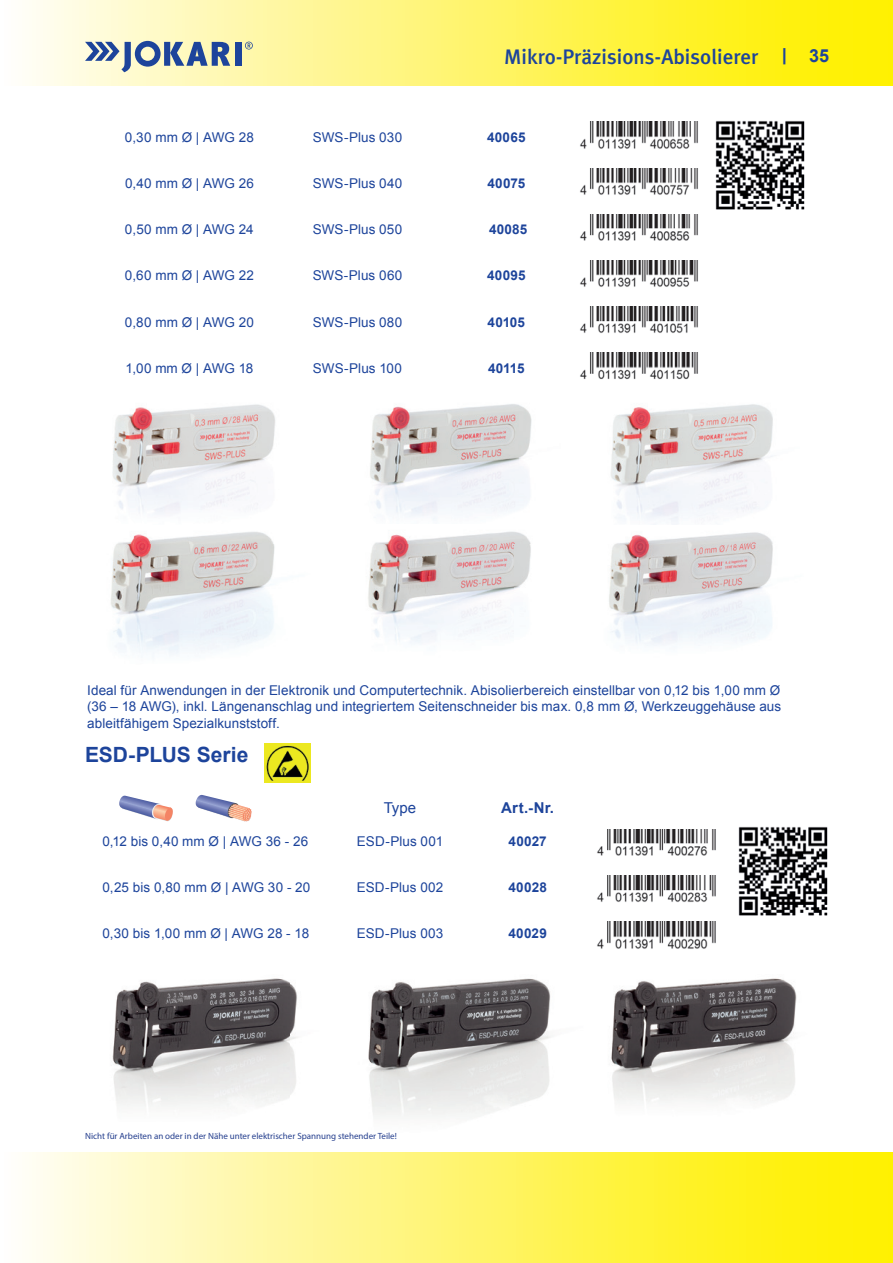
<style>
.page{position:relative;width:893px;height:1263px;background:#fff}
.page>*{position:absolute;margin:0;border:0;box-sizing:border-box;transform-origin:0 0}
.t1{font:500 21px "Meta Plus";color:#1d449b}
.t2{font:700 21px "Arial";letter-spacing:-.005em;color:#1d449b}
.t3{font:700 15px "Arial";color:#1d449b}
.t4{font:15px "Arial";color:#1d449b}
.t5{font:13.5px/16.5px "Arial";letter-spacing:.005em;color:#1d449b;text-align:justify}
.t6{font:700 13.5px "Arial";letter-spacing:.02em;color:#1d449b}
.t7{font:9px "Myriad Pro";color:#253f8e}
.s1{font-family:"Arial";font-weight:700;font-size:18px}
</style>
<div class="page">
<div style="left:0;top:1152px;width:893px;height:111px;background:linear-gradient(to right,#fffcf6,#ffef00)"></div>
<hr style="left:0;top:1152px;width:1px;height:111px;background:#fff">
<div style="left:0;top:0;width:893px;height:86px;background:linear-gradient(to right,#fffcf6,#ffef00)"></div>
<hr style="left:0;top:0;width:1px;height:85px;background:#fff">
<svg style="left:245px;top:42px;width:8px;height:7px"></svg>
<div style="left:235px;top:42px;width:6px;height:24px;background:#1d449b"></div>
<svg style="left:85px;top:41px;width:145px;height:31px;background:#a1aeb5"></svg>
<img style="left:112px;top:978px;width:185px;height:128px">
<img style="left:368px;top:978px;width:183px;height:138px">
<img style="left:611px;top:978px;width:186px;height:124px">
<img style="left:112px;top:405px;width:138px;height:109px">
<img style="left:250px;top:404px;width:25px;height:101px">
<img style="left:111px;top:544px;width:118px;height:111px">
<img style="left:229px;top:544px;width:46px;height:103px">
<img style="left:117px;top:532px;width:157px;height:12px">
<img style="left:370px;top:404px;width:149px;height:116px">
<img style="left:519px;top:405px;width:13px;height:101px">
<img style="left:368px;top:544px;width:147px;height:99px">
<img style="left:515px;top:544px;width:16px;height:45px">
<img style="left:375px;top:531px;width:156px;height:13px">
<img style="left:609px;top:404px;width:164px;height:242px">
<img style="left:609px;top:525px;width:164px;height:19px">
<img style="left:580px;top:122px;width:118px;height:27px">
<img style="left:580px;top:168px;width:118px;height:27px">
<img style="left:580px;top:214px;width:118px;height:27px">
<img style="left:580px;top:260px;width:118px;height:27px">
<img style="left:580px;top:306px;width:118px;height:27px">
<img style="left:580px;top:353px;width:118px;height:27px">
<img style="left:597px;top:829px;width:119px;height:27px">
<img style="left:597px;top:875px;width:119px;height:27px">
<img style="left:597px;top:922px;width:119px;height:27px">
<img style="left:738px;top:826px;width:90px;height:90px">
<img style="left:715px;top:120px;width:90px;height:90px">
<svg style="left:195px;top:795px;width:57px;height:27px"></svg>
<svg style="left:119px;top:796px;width:54px;height:25px"></svg>
<img style="left:265px;top:743px;width:45px;height:39px">
<h1 class="t1" style="left:504px;top:44px;width:326px">Mikro-Präzisions-Abisolierer | <span class="s1">35</span></h1>
<p class="t5" style="left:125px;top:129px;width:130px">0,30 mm Ø | AWG 28</p>
<p class="t5" style="left:313px;top:129px;width:91px">SWS-Plus 030</p>
<p class="t6" style="left:487px;top:128px;width:40px">40065</p>
<p class="t5" style="left:125px;top:175px;width:130px">0,40 mm Ø | AWG 26</p>
<p class="t5" style="left:313px;top:175px;width:91px">SWS-Plus 040</p>
<p class="t6" style="left:487px;top:174px;width:39px">40075</p>
<p class="t5" style="left:125px;top:221px;width:130px">0,50 mm Ø | AWG 24</p>
<p class="t5" style="left:313px;top:221px;width:91px">SWS-Plus 050</p>
<p class="t6" style="left:489px;top:220px;width:40px">40085</p>
<p class="t5" style="left:125px;top:267px;width:131px">0,60 mm Ø | AWG 22</p>
<p class="t5" style="left:313px;top:267px;width:91px">SWS-Plus 060</p>
<p class="t6" style="left:487px;top:267px;width:40px">40095</p>
<p class="t5" style="left:125px;top:314px;width:131px">0,80 mm Ø | AWG 20</p>
<p class="t5" style="left:313px;top:314px;width:91px">SWS-Plus 080</p>
<p class="t6" style="left:488px;top:313px;width:39px">40105</p>
<p class="t5" style="left:125px;top:360px;width:130px">1,00 mm Ø | AWG 18</p>
<p class="t5" style="left:313px;top:360px;width:91px">SWS-Plus 100</p>
<p class="t6" style="left:488px;top:359px;width:38px">40115</p>
<p class="t5" style="left:87px;top:682px;width:696px">Ideal für Anwendungen in der Elektronik und Computertechnik. Abisolierbereich einstellbar von 0,12 bis 1,00 mm Ø (36 – 18 AWG), inkl. Längenanschlag und integriertem Seitenschneider bis max. 0,8 mm Ø, Werkzeuggehäuse aus ableitfähigem Spezialkunststoff.</p>
<h1 class="t2" style="left:85px;top:741px;width:165px">ESD-PLUS Serie</h1>
<p class="t4" style="left:384px;top:798px;width:34px">Type</p>
<p class="t3" style="left:501px;top:798px;width:54px">Art.-Nr.</p>
<p class="t5" style="left:102px;top:833px;width:207px">0,12 bis 0,40 mm Ø | AWG 36 - 26</p>
<p class="t5" style="left:357px;top:833px;width:88px">ESD-Plus 001</p>
<p class="t6" style="left:508px;top:832px;width:40px">40027</p>
<p class="t5" style="left:102px;top:879px;width:209px">0,25 bis 0,80 mm Ø | AWG 30 - 20</p>
<p class="t5" style="left:357px;top:879px;width:88px">ESD-Plus 002</p>
<p class="t6" style="left:508px;top:878px;width:40px">40028</p>
<p class="t5" style="left:102px;top:926px;width:208px">0,30 bis 1,00 mm Ø | AWG 28 - 18</p>
<p class="t5" style="left:357px;top:926px;width:88px">ESD-Plus 003</p>
<p class="t6" style="left:508px;top:925px;width:40px">40029</p>
<p class="t7" style="left:85px;top:1131px;width:313px">Nicht für Arbeiten an oder in der Nähe unter elektrischer Spannung stehender Teile!</p>
</div>
